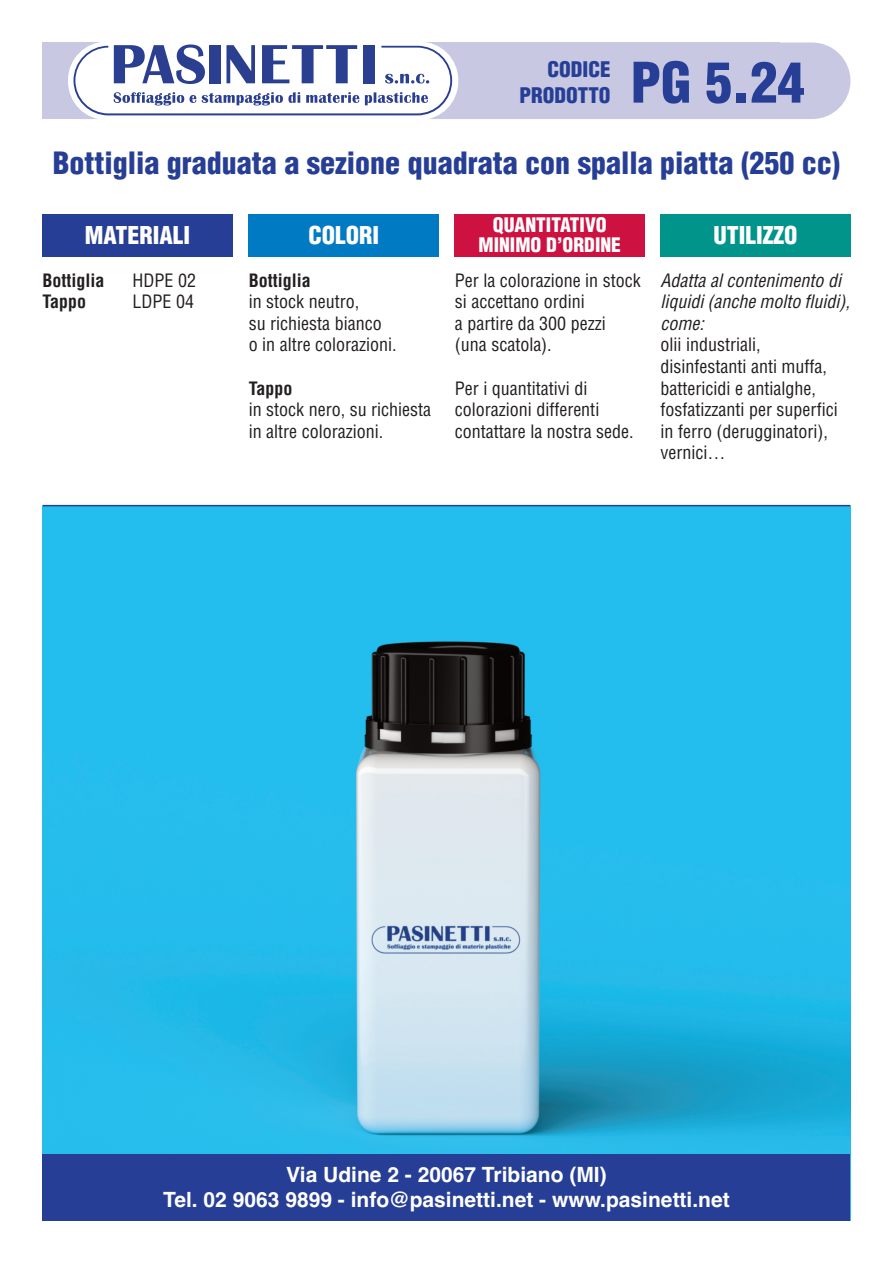
<style>
.page{position:relative;width:893px;height:1263px;background:#fff}
.page>*{position:absolute;margin:0;border:0;box-sizing:border-box;transform-origin:0 0}
.t1{font:900 condensed 54.45px "Helvetica";color:#263e95}
.t2{font:900 condensed 30px "Helvetica";color:#263e95}
.t3{font:900 condensed 24px "Helvetica";color:#fff}
.t4{font:700 21px/25.2px "Helvetica";color:#fff;text-align:center}
.t5{font:900 condensed 21px/25.2px "Helvetica";color:#263e95;text-align:right}
.t6{font:900 condensed 19.5px/19.5px "Helvetica";color:#fff;text-align:center}
.t7{font:condensed 18px/21.6px "Helvetica";color:#231f20}
.t8{font:italic condensed 18px/21.6px "Helvetica";color:#231f20}
.t9{font:700 condensed 18px "Helvetica";color:#231f20}
</style>
<div class="page">
<img style="left:43px;top:506px;width:807px;height:648px">
<div style="left:43px;top:1154px;width:807px;height:66px;background:#263e95"></div>
<div style="left:43px;top:43px;width:807px;height:76px;background:#c8c8e2;border-radius:38px"></div>
<div style="left:43px;top:43px;width:737px;height:76px;background:#c8c8e2"></div>
<div style="left:68px;top:42px;width:390px;height:78px;background:linear-gradient(to right,#fdfdfe,#fff);border-radius:38px"></div>
<svg style="left:74px;top:45px;width:378px;height:70px;background:#c0c6de"></svg>
<div style="left:43px;top:215px;width:190px;height:42px;background:#263e95"></div>
<div style="left:248px;top:215px;width:191px;height:42px;background:#007bc3"></div>
<div style="left:454px;top:215px;width:191px;height:42px;background:#cd1141"></div>
<div style="left:660px;top:215px;width:190px;height:42px;background:#00948b"></div>
<hr style="left:43px;top:505px;width:807px;height:1px;background:#263e95">
<p class="t5" style="left:519px;top:58px;width:93px">CODICE<br>PRODOTTO</p>
<h1 class="t1" style="left:631px;top:52px;width:176px">PG 5.24</h1>
<h2 class="t2" style="left:53px;top:146px;width:789px">Bottiglia graduata a sezione quadrata con spalla piatta (250 cc)</h2>
<h3 class="t3" style="left:85px;top:222px;width:107px">MATERIALI</h3>
<h3 class="t3" style="left:308px;top:222px;width:72px">COLORI</h3>
<p class="t6" style="left:478px;top:216px;width:144px">QUANTITATIVO<br>MINIMO D’ORDINE</p>
<h3 class="t3" style="left:713px;top:222px;width:85px">UTILIZZO</h3>
<p class="t9" style="left:43px;top:270px;width:64px">Bottiglia</p>
<p class="t7" style="left:133px;top:270px;width:65px">HDPE 02</p>
<p class="t9" style="left:43px;top:291px;width:45px">Tappo</p>
<p class="t7" style="left:133px;top:291px;width:63px">LDPE 04</p>
<p class="t9" style="left:249px;top:270px;width:64px">Bottiglia</p>
<p class="t7" style="left:249px;top:291px;width:149px">in stock neutro,<br>su richiesta bianco<br>o in altre colorazioni.</p>
<p class="t9" style="left:249px;top:378px;width:45px">Tappo</p>
<p class="t7" style="left:249px;top:399px;width:184px">in stock nero, su richiesta in altre colorazioni.</p>
<p class="t7" style="left:455px;top:270px;width:187px">Per la colorazione in stock si accettano ordini<br>a partire da 300 pezzi (una scatola).</p>
<p class="t7" style="left:455px;top:378px;width:180px">Per i quantitativi di colorazioni differenti contattare la nostra sede.</p>
<p class="t8" style="left:661px;top:270px;width:191px">Adatta al contenimento di liquidi (anche molto fluidi), come:</p>
<p class="t7" style="left:661px;top:334px;width:179px">olii industriali, disinfestanti anti muffa, battericidi e antialghe, fosfatizzanti per superfici in ferro (derugginatori), vernici…</p>
<p class="t4" style="left:163px;top:1162px;width:568px">Via Udine 2 - 20067 Tribiano (MI)<br>Tel. 02 9063 9899 - info@pasinetti.net - www.pasinetti.net</p>
</div>
